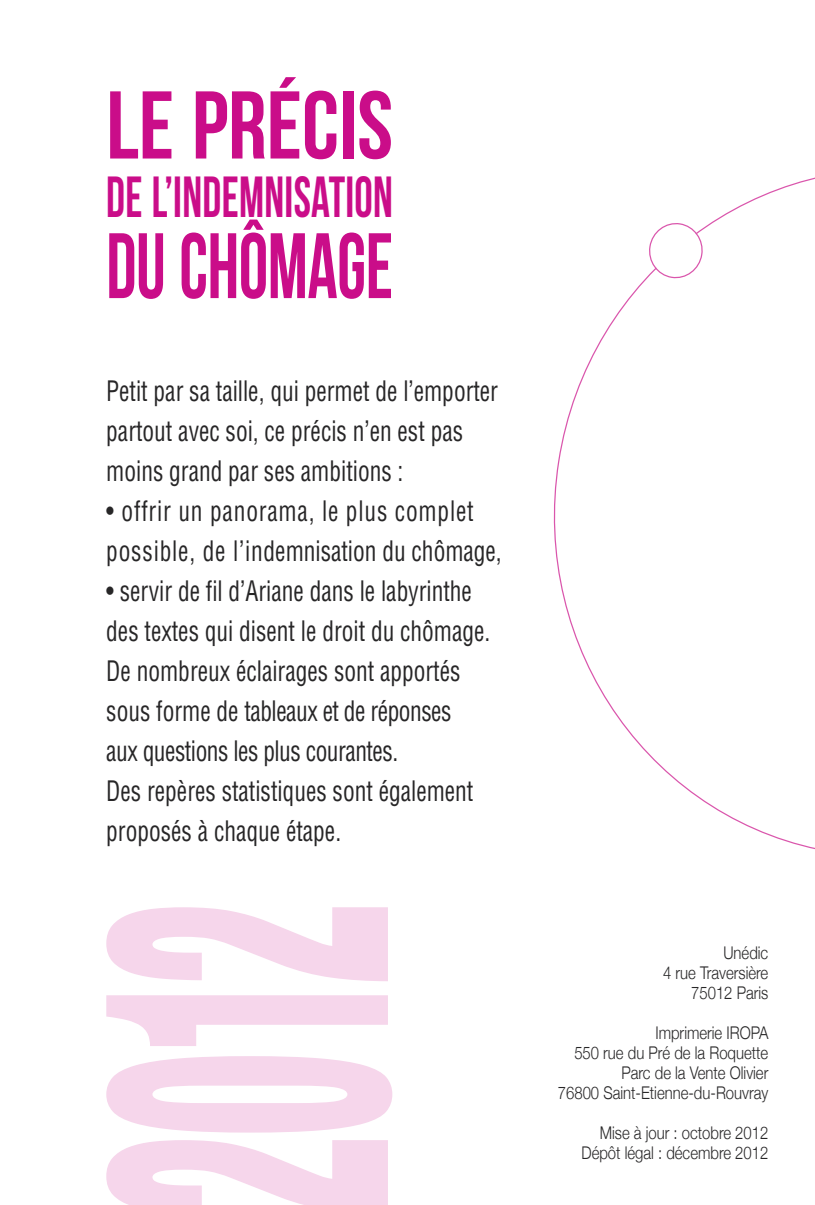
<style>
.page{position:relative;width:815px;height:1205px;background:#fff}
.page>*{position:absolute;margin:0;border:0;box-sizing:border-box;transform-origin:0 0}
.t1{font:96px "Bebas Neue";color:#ca0d89}
.t2{font:92.5px "Bebas Neue";letter-spacing:-.005em;color:#ca0d89;scale:.8 1}
.t3{font:58px "Bebas Neue";letter-spacing:.005em;color:#ca0d89;scale:.8 1}
.t4{font:condensed 27.5px/40px "Helvetica";color:#272627;scale:.85 1}
.t5{font:condensed 27.5px/40px "Helvetica";letter-spacing:.035em;color:#272627;scale:.85 1}
.t6{font:300 17.5px/20px "Helvetica Neue";color:#272627;text-align:right;scale:.85 1}
</style>
<div class="page">
<svg style="left:553px;top:177px;width:262px;height:672px"></svg>
<svg style="left:647px;top:221px;width:58px;height:59px"></svg>
<svg style="left:106px;top:907px;width:286px;height:298px;fill:#f6d6eb"></svg>
<h1 class="t1" style="left:106px;top:69px;width:288px">LE PRÉCIS</h1>
<h3 class="t3" style="left:106px;top:163px;width:360px">DE L’INDEMNISATION</h3>
<h2 class="t2" style="left:106px;top:212px;width:360px">DU CHÔMAGE</h2>
<p class="t4" style="left:106px;top:371px;width:462px">Petit par sa taille, qui permet de l’emporter partout avec soi, ce précis n’en est pas moins grand par ses ambitions :</p>
<p class="t5" style="left:106px;top:491px;width:467px">• offrir un panorama, le plus complet possible, de l’indemnisation du chômage,</p>
<p class="t4" style="left:106px;top:571px;width:453px">• servir de fil d’Ariane dans le labyrinthe des textes qui disent le droit du chômage.<br>De nombreux éclairages sont apportés sous forme de tableaux et de réponses<br>aux questions les plus courantes.<br>Des repères statistiques sont également proposés à chaque étape.</p>
<p class="t6" style="left:663px;top:942px;width:125px">Unédic<br>4 rue Traversière<br>75012 Paris</p>
<p class="t6" style="left:558px;top:1022px;width:249px">Imprimerie IROPA<br>550 rue du Pré de la Roquette<br>Parc de la Vente Olivier<br>76800 Saint-Etienne-du-Rouvray</p>
<p class="t6" style="left:581px;top:1122px;width:221px">Mise à jour : octobre 2012<br>Dépôt légal : décembre 2012</p>
</div>
